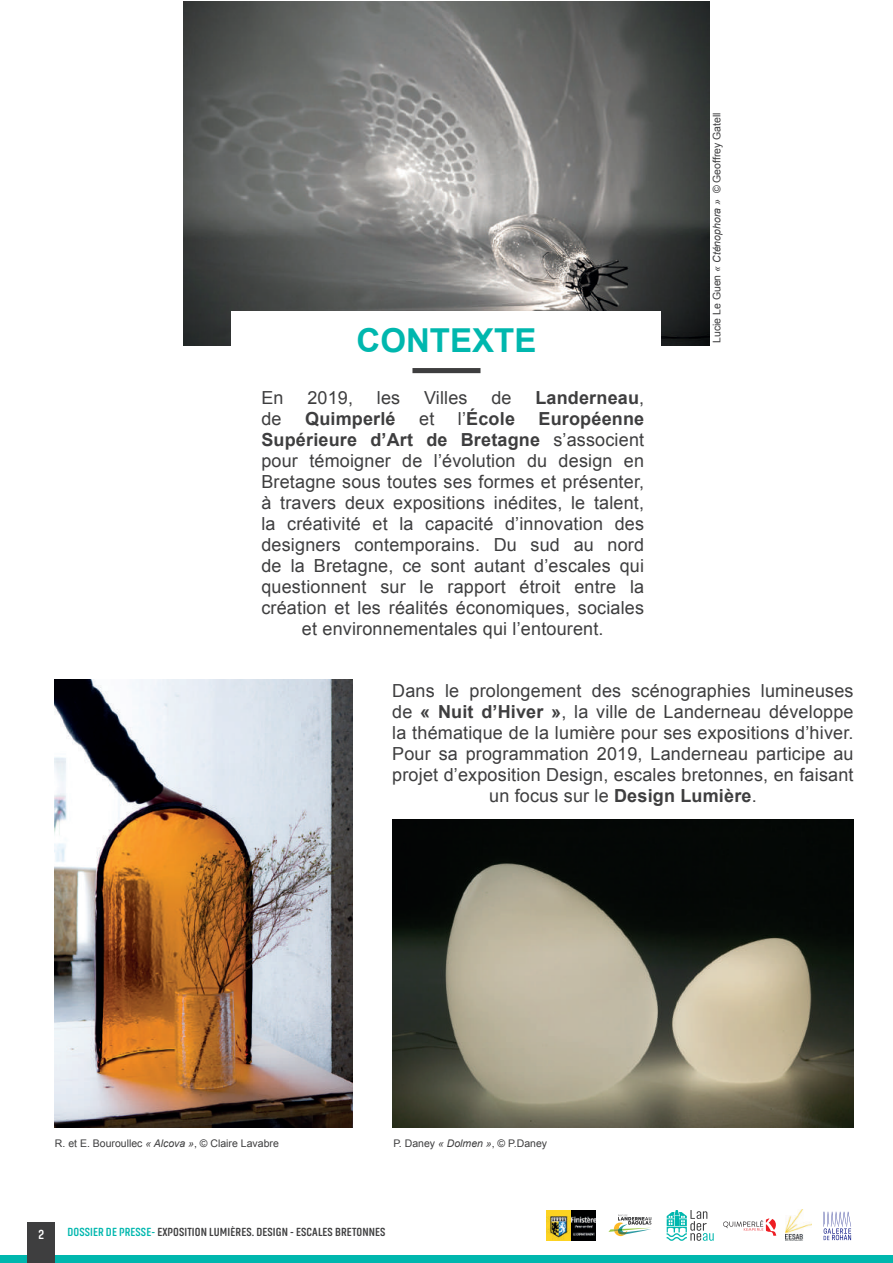
<style>
.page{position:relative;width:893px;height:1263px;background:#fff}
.page>*{position:absolute;margin:0;border:0;box-sizing:border-box;transform-origin:0 0}
.t1{font:700 33px "Arial";color:#00b7ae}
.t2{font:18px/21px "Arial";letter-spacing:.01em;color:#3e3e3f;text-align:center}
.t3{font:700 18px "Arial";letter-spacing:.01em;color:#3e3e3f}
.t4{font:700 13.5px "Akhand Soft";color:#fff}
.t5{font:700 12px "Akhand Soft";letter-spacing:.01em;color:#3e3e3f}
.t6{font:10.5px "Arial";color:#3e3e3f}
.s1{font-weight:400}
.s2{font-style:italic}
.s3{font-weight:700}
.s4{color:#00b7ae}
</style>
<div class="page">
<div style="left:0;top:1255px;width:893px;height:8px;background:#00b7ae"></div>
<div style="left:28px;top:1223px;width:27px;height:40px;background:#3e3e3f"></div>
<img style="left:184px;top:1px;width:525px;height:344px">
<div style="left:232px;top:312px;width:429px;height:60px;background:#fff"></div>
<div style="left:412px;top:368px;width:68px;height:5px;background:#3e3e3f"></div>
<img style="left:55px;top:680px;width:297px;height:448px">
<img style="left:392px;top:820px;width:462px;height:307px">
<img style="left:546px;top:1210px;width:50px;height:31px">
<svg style="left:608px;top:1214px;width:43px;height:22px"></svg>
<svg style="left:667px;top:1210px;width:47px;height:31px"></svg>
<svg style="left:723px;top:1218px;width:53px;height:18px"></svg>
<img style="left:786px;top:1210px;width:25px;height:31px">
<svg style="left:824px;top:1212px;width:27px;height:28px"></svg>
<h1 class="t1" style="left:357px;top:319px;width:181px">CONTEXTE</h1>
<p class="t2" style="left:261px;top:387px;width:24px">En</p>
<p class="t2" style="left:307px;top:387px;width:47px">2019,</p>
<p class="t2" style="left:377px;top:387px;width:25px">les</p>
<p class="t2" style="left:424px;top:387px;width:45px">Villes</p>
<p class="t2" style="left:491px;top:387px;width:22px">de</p>
<p class="t3" style="left:535px;top:386px;width:110px">Landerneau<span class="s1">,</span></p>
<p class="t2" style="left:261px;top:408px;width:22px">de</p>
<p class="t3" style="left:305px;top:407px;width:92px">Quimperlé</p>
<p class="t2" style="left:419px;top:408px;width:17px">et</p>
<p class="t3" style="left:458px;top:407px;width:59px"><span class="s1">l’</span>École</p>
<p class="t3" style="left:539px;top:407px;width:107px">Européenne</p>
<p class="t3" style="left:261px;top:428px;width:384px">Supérieure d’Art de Bretagne <span class="s1">s’associent</span></p>
<p class="t2" style="left:261px;top:450px;width:384px">pour témoigner de l’évolution du design en</p>
<p class="t2" style="left:261px;top:471px;width:384px">Bretagne sous toutes ses formes et présenter,</p>
<p class="t2" style="left:261px;top:492px;width:384px">à travers deux expositions inédites, le talent,</p>
<p class="t2" style="left:261px;top:513px;width:384px">la créativité et la capacité d’innovation des</p>
<p class="t2" style="left:261px;top:534px;width:384px">designers contemporains. Du sud au nord</p>
<p class="t2" style="left:261px;top:555px;width:384px">de la Bretagne, ce sont autant d’escales qui</p>
<p class="t2" style="left:261px;top:576px;width:384px">questionnent sur le rapport étroit entre la</p>
<p class="t2" style="left:261px;top:597px;width:384px">création et les réalités économiques, sociales</p>
<p class="t2" style="left:302px;top:618px;width:303px">et environnementales qui l’entourent.</p>
<p class="t6" style="left:710px;top:343px;width:232px;rotate:-90deg">Lucie Le Guen <span class="s2">« Cténophora »</span> © Geoffrey Gatell</p>
<p class="t2" style="left:392px;top:680px;width:463px">Dans le prolongement des scénographies lumineuses de <span class="s3">« Nuit d’Hiver »</span>, la ville de Landerneau développe la thématique de la lumière pour ses expositions d’hiver.<br>Pour sa programmation 2019, Landerneau participe au projet d’exposition Design, escales bretonnes, en faisant un focus sur le <span class="s3">Design Lumière</span>.</p>
<p class="t6" style="left:55px;top:1137px;width:225px">R. et E. Bouroullec <span class="s2">« Alcova »</span>, © Claire Lavabre</p>
<p class="t6" style="left:393px;top:1137px;width:155px">P. Daney <span class="s2">« Dolmen »</span>, © P.Daney</p>
<p class="t4" style="left:39px;top:1228px;width:7px">2</p>
<p class="t5" style="left:67px;top:1225px;width:320px"><span class="s4">DOSSIER DE PRESSE-</span> EXPOSITION LUMIÈRES. DESIGN - ESCALES BRETONNES</p>
</div>
